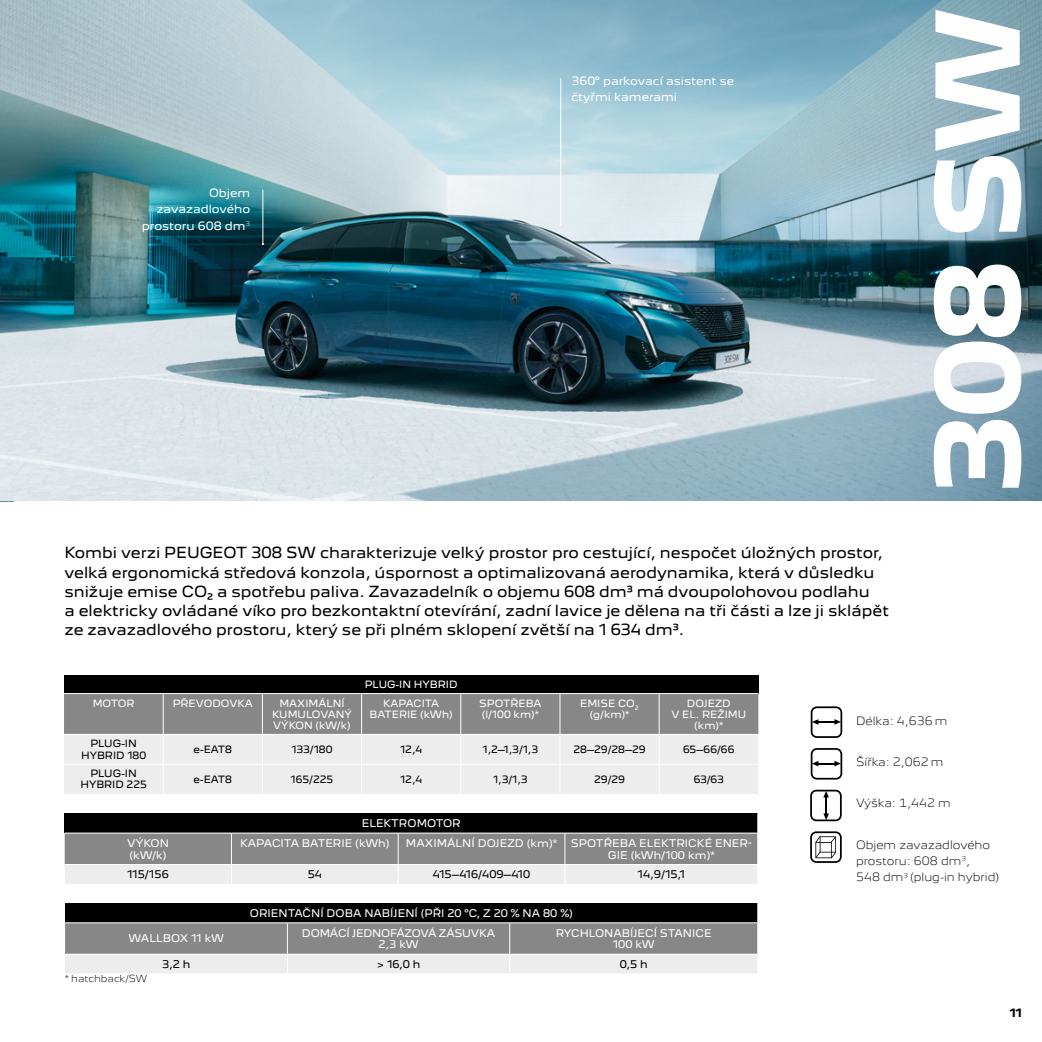
<style>
.page{position:relative;width:1042px;height:1042px;background:#fff}
.page>*{position:absolute;margin:0;border:0;box-sizing:border-box;transform-origin:0 0}
.t1{font:700 105px "Peugeot New";color:#fff}
.t2{font:14px/19.2px "Peugeot New";color:#000}
.t3{font:300 10.5px/16.3px "Peugeot New";color:#000}
.t4{font:10.5px/16.1px "Peugeot New";color:#fff}
.t5{font:700 10.5px "Peugeot New";color:#000}
.t6{font:9.62px/11.7px "Peugeot New";color:#fff;text-align:center}
.t7{font:9.62px "Peugeot New";color:#000}
.t8{font:9.62px/11.7px "Peugeot New";letter-spacing:-.02em;color:#fff;text-align:center}
.t9{font:9.28px/11px "Peugeot New";color:#fff;text-align:center}
.t10{font:9.28px/11px "Peugeot New";color:#000;text-align:center}
.t11{font:300 8.92px "Peugeot New";color:#000}
</style>
<div class="page">
<img style="left:0;top:0;width:1042px;height:501px">
<div style="left:64px;top:675px;width:694px;height:18px;background:#000"></div>
<svg style="left:64px;top:693px;width:694px;height:101px;background:#c4c4c4"></svg>
<hr style="left:64px;top:764px;width:99px;height:1px;background:#fff">
<hr style="left:163px;top:764px;width:99px;height:1px;background:#fff">
<hr style="left:163px;top:764px;width:1px;height:30px;background:#fff">
<hr style="left:262px;top:764px;width:100px;height:1px;background:#fff">
<hr style="left:262px;top:764px;width:1px;height:30px;background:#fff">
<hr style="left:362px;top:764px;width:99px;height:1px;background:#fff">
<hr style="left:361px;top:764px;width:1px;height:30px;background:#fff">
<hr style="left:461px;top:764px;width:99px;height:1px;background:#fff">
<hr style="left:460px;top:764px;width:1px;height:30px;background:#fff">
<hr style="left:560px;top:764px;width:99px;height:1px;background:#fff">
<hr style="left:559px;top:764px;width:1px;height:30px;background:#fff">
<hr style="left:659px;top:764px;width:99px;height:1px;background:#fff">
<hr style="left:659px;top:764px;width:1px;height:30px;background:#fff">
<hr style="left:560px;top:78px;width:1px;height:147px;background:#fff">
<hr style="left:263px;top:190px;width:1px;height:54px;background:#fff">
<svg style="left:810px;top:790px;width:32px;height:31px"></svg>
<svg style="left:811px;top:748px;width:31px;height:31px"></svg>
<svg style="left:811px;top:706px;width:31px;height:32px"></svg>
<svg style="left:810px;top:831px;width:32px;height:32px"></svg>
<svg style="left:65px;top:813px;width:693px;height:71px;background:#808080"></svg>
<svg style="left:65px;top:903px;width:693px;height:70px;background:#808080"></svg>
<p class="t4" style="left:142px;top:184px;width:110px;text-align:right">Objem zavazadlového prostoru 608 dm<sup>3</sup></p>
<p class="t4" style="left:571px;top:72px;width:164px">360° parkovací asistent se čtyřmi kamerami</p>
<p class="t2" style="left:64px;top:542px;width:826px">Kombi verzi PEUGEOT 308 SW charakterizuje velký prostor pro cestující, nespočet úložných prostor, velká ergonomická středová konzola, úspornost a optimalizovaná aerodynamika, která v důsledku snižuje emise CO₂ a spotřebu paliva. Zavazadelník o objemu 608 dm3 má dvoupolohovou podlahu<br>a elektricky ovládané víko pro bezkontaktní otevírání, zadní lavice je dělena na tři části a lze ji sklápět ze zavazadlového prostoru, který se při plném sklopení zvětší na 1 634 dm3.</p>
<p class="t9" style="left:365px;top:678px;width:94px">PLUG-IN HYBRID</p>
<h1 class="t1" style="left:890px;top:494px;width:488px;rotate:-90deg">308 SW</h1>
<p class="t9" style="left:93px;top:696px;width:43px">MOTOR</p>
<p class="t9" style="left:173px;top:696px;width:81px">PŘEVODOVKA</p>
<p class="t9" style="left:272px;top:696px;width:81px">MAXIMÁLNÍ<br>KUMULOVANÝ<br>VÝKON (kW/k)</p>
<p class="t9" style="left:370px;top:696px;width:85px">KAPACITA<br>BATERIE (kWh)</p>
<p class="t9" style="left:479px;top:696px;width:64px;text-align:left">SPOTŘEBA (l/100 km)*</p>
<p class="t9" style="left:580px;top:696px;width:60px">EMISE CO<sub>2 </sub>(g/km)*</p>
<p class="t9" style="left:671px;top:696px;width:76px">DOJEZD<br>V EL. REŽIMU (km)*</p>
<p class="t10" style="left:81px;top:737px;width:67px">PLUG-IN<br>HYBRID 180</p>
<p class="t10" style="left:194px;top:743px;width:40px">e-EAT8</p>
<p class="t10" style="left:291px;top:743px;width:43px">133/180</p>
<p class="t10" style="left:400px;top:743px;width:24px">12,4</p>
<p class="t10" style="left:482px;top:743px;width:57px">1,2–1,3/1,3</p>
<p class="t10" style="left:573px;top:743px;width:74px">28–29/28–29</p>
<p class="t10" style="left:683px;top:743px;width:53px">65–66/66</p>
<p class="t10" style="left:80px;top:767px;width:68px">PLUG-IN<br>HYBRID 225</p>
<p class="t10" style="left:194px;top:773px;width:40px">e-EAT8</p>
<p class="t10" style="left:291px;top:773px;width:44px">165/225</p>
<p class="t10" style="left:400px;top:773px;width:24px">12,4</p>
<p class="t10" style="left:493px;top:773px;width:36px">1,3/1,3</p>
<p class="t10" style="left:594px;top:773px;width:32px">29/29</p>
<p class="t10" style="left:694px;top:773px;width:32px">63/63</p>
<p class="t6" style="left:362px;top:816px;width:100px">ELEKTROMOTOR</p>
<p class="t6" style="left:127px;top:836px;width:43px;text-align:left">VÝKON (kW/k)</p>
<p class="t6" style="left:240px;top:836px;width:151px">KAPACITA BATERIE (kWh)</p>
<p class="t6" style="left:406px;top:836px;width:153px">MAXIMÁLNÍ DOJEZD (km)*</p>
<p class="t6" style="left:571px;top:836px;width:182px">SPOTŘEBA ELEKTRICKÉ ENER-<br>GIE (kWh/100 km)*</p>
<p class="t7" style="left:127px;top:866px;width:43px">115/156</p>
<p class="t7" style="left:308px;top:866px;width:16px">54</p>
<p class="t7" style="left:433px;top:866px;width:99px">415–416/409–410</p>
<p class="t7" style="left:637px;top:866px;width:49px">14,9/15,1</p>
<p class="t6" style="left:250px;top:906px;width:324px">ORIENTAČNÍ DOBA NABÍJENÍ (PŘI 20 °C, Z 20 % NA 80 %)</p>
<p class="t6" style="left:128px;top:932px;width:97px">WALLBOX 11 kW</p>
<p class="t8" style="left:302px;top:926px;width:195px">DOMÁCÍ JEDNOFÁZOVÁ ZÁSUVKA<br>2,3 kW</p>
<p class="t6" style="left:556px;top:926px;width:157px">RYCHLONABÍJECÍ STANICE<br>100 kW</p>
<p class="t7" style="left:162px;top:956px;width:30px">3,2 h</p>
<p class="t7" style="left:377px;top:956px;width:45px">&gt; 16,0 h</p>
<p class="t7" style="left:620px;top:956px;width:29px">0,5 h</p>
<p class="t11" style="left:65px;top:971px;width:84px">* hatchback/SW</p>
<p class="t3" style="left:856px;top:712px;width:93px">Délka: 4,636 m</p>
<p class="t3" style="left:856px;top:753px;width:89px">Šířka: 2,062 m</p>
<p class="t3" style="left:856px;top:794px;width:96px">Výška: 1,442 m</p>
<p class="t3" style="left:856px;top:835px;width:145px">Objem zavazadlového prostoru: 608 dm<sup>3</sup>,<br>548 dm<sup>3</sup> (plug-in hybrid)</p>
<p class="t5" style="left:1009px;top:1004px;width:14px">11</p>
</div>
